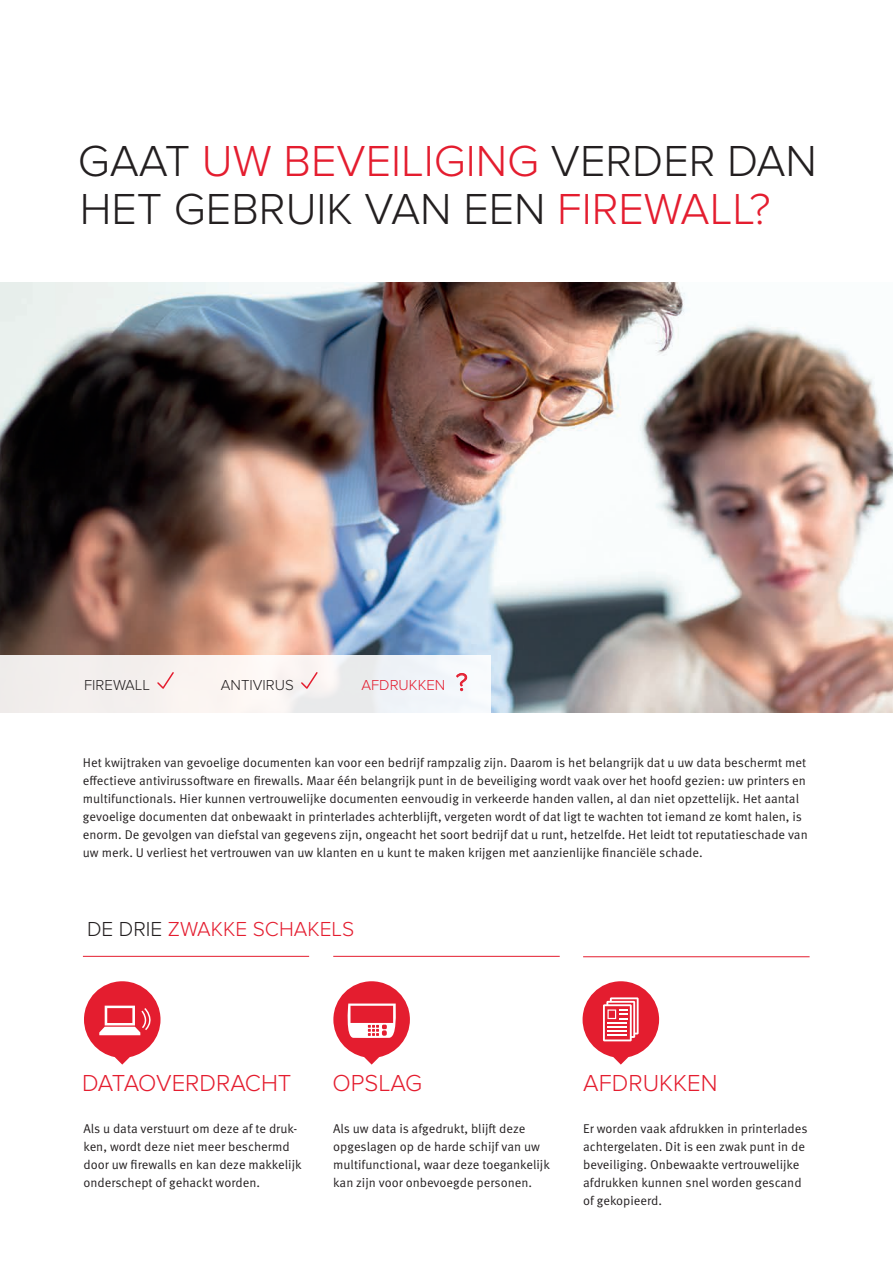
<style>
.page{position:relative;width:893px;height:1263px;background:#fff}
.page>*{position:absolute;margin:0;border:0;box-sizing:border-box;transform-origin:0 0}
.t1{font:300 45px/48px "Proxima Nova";color:#231f20}
.Copy_8_5_pt___ZA_12{font:300 24.75px "Proxima Nova";color:#e41d2f}
.Zwischen-HL_1_14pt{font:300 24px "Proxima Nova";color:#e41d2f}
.Zwischen-HL_1_14pt-2{font:300 21px "Proxima Nova";color:#e41d2f}
.Copy_8_5_pt___ZA_12-2{font:300 15px "Proxima Nova";color:#231f20}
.Copy_8_5_pt___ZA_12-3{font:300 15px "Proxima Nova";color:#e41d2f}
.Copy_8_5_pt___ZA_12-4{font:12.75px/18px "Meta Pro Norm";color:#231f20}
.s1{color:#e41d2f}
.s2{color:#231f20}
</style>
<div class="page">
<img style="left:0;top:283px;width:893px;height:429px">
<svg style="left:84px;top:981px;width:77px;height:83px"></svg>
<svg style="left:333px;top:981px;width:77px;height:83px"></svg>
<svg style="left:583px;top:981px;width:76px;height:83px"></svg>
<div style="left:0;top:655px;width:491px;height:57px;background:#f3f2f1"></div>
<svg style="left:456px;top:673px;width:11px;height:18px"></svg>
<svg style="left:157px;top:672px;width:17px;height:17px"></svg>
<svg style="left:301px;top:672px;width:17px;height:17px"></svg>
<hr style="left:83px;top:956px;width:226px;height:1px;background:#e41d2f">
<hr style="left:333px;top:956px;width:227px;height:1px;background:#e41d2f">
<hr style="left:583px;top:956px;width:227px;height:1px;background:#e41d2f">
<p class="t1" style="left:78px;top:137px;width:741px">GAAT <span class="s1">UW BEVEILIGING</span> VERDER DAN<br>HET GEBRUIK VAN EEN <span class="s1">FIREWALL?</span></p>
<p class="Copy_8_5_pt___ZA_12-2" style="left:84px;top:676px;width:67px">FIREWALL</p>
<p class="Copy_8_5_pt___ZA_12-2" style="left:221px;top:676px;width:74px">ANTIVIRUS</p>
<p class="Copy_8_5_pt___ZA_12-3" style="left:361px;top:676px;width:85px">AFDRUKKEN</p>
<p class="Copy_8_5_pt___ZA_12" style="left:456px;top:668px;width:13px">?</p>
<p class="Copy_8_5_pt___ZA_12-4" style="left:83px;top:752px;width:726px">Het kwijtraken van gevoelige documenten kan voor een bedrijf rampzalig zijn. Daarom is het belangrijk dat u uw data beschermt met effectieve antivirussoftware en firewalls. Maar één belangrijk punt in de beveiliging wordt vaak over het hoofd gezien: uw printers en multifunctionals. Hier kunnen vertrouwelijke documenten eenvoudig in verkeerde handen vallen, al dan niet opzettelijk. Het aantal gevoelige documenten dat onbewaakt in printerlades achterblijft, vergeten wordt of dat ligt te wachten tot iemand ze komt halen, is enorm. De gevolgen van diefstal van gegevens zijn, ongeacht het soort bedrijf dat u runt, hetzelfde. Het leidt tot reputatieschade van uw merk. U verliest het vertrouwen van uw klanten en u kunt te maken krijgen met aanzienlijke financiële schade.</p>
<p class="Zwischen-HL_1_14pt-2" style="left:87px;top:917px;width:269px"><span class="s2">DE DRIE</span> ZWAKKE SCHAKELS</p>
<p class="Zwischen-HL_1_14pt" style="left:82px;top:1069px;width:211px">DATAOVERDRACHT</p>
<p class="Zwischen-HL_1_14pt" style="left:332px;top:1069px;width:91px">OPSLAG</p>
<p class="Zwischen-HL_1_14pt" style="left:583px;top:1069px;width:136px">AFDRUKKEN</p>
<p class="Copy_8_5_pt___ZA_12-4" style="left:83px;top:1118px;width:220px">Als u data verstuurt om deze af te druk&shy;ken, wordt deze niet meer beschermd door uw firewalls en kan deze makkelijk onderschept of gehackt worden.</p>
<p class="Copy_8_5_pt___ZA_12-4" style="left:333px;top:1118px;width:218px">Als uw data is afgedrukt, blijft deze opgeslagen op de harde schijf van uw multifunctional, waar deze toegankelijk kan zijn voor onbevoegde personen.</p>
<p class="Copy_8_5_pt___ZA_12-4" style="left:583px;top:1118px;width:226px">Er worden vaak afdrukken in printerlades achtergelaten. Dit is een zwak punt in de beveiliging. Onbewaakte vertrouwelijke afdrukken kunnen snel worden gescand of gekopieerd.</p>
</div>
